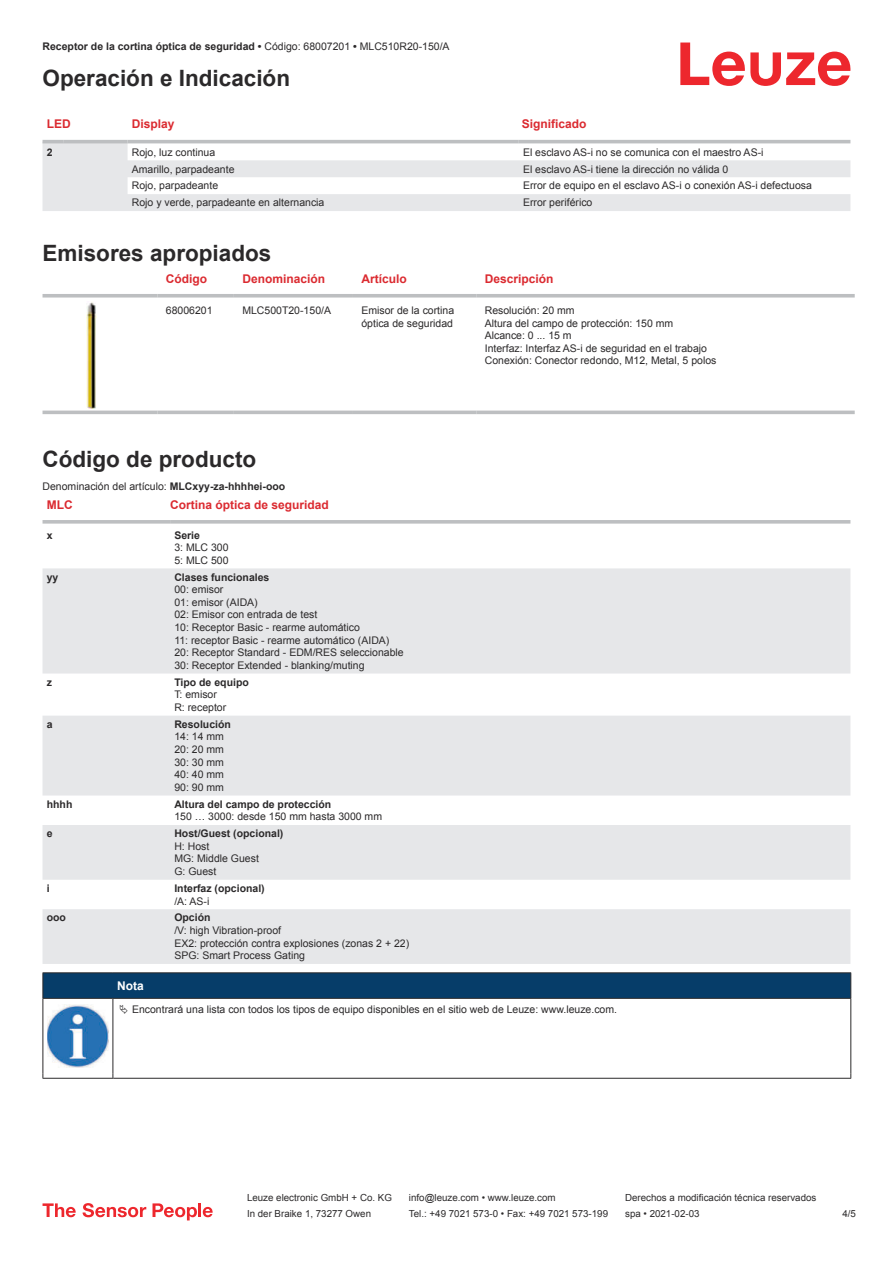
<style>
.page{position:relative;width:893px;height:1263px;background:#fff}
.page>*{position:absolute;margin:0;border:0;box-sizing:border-box;transform-origin:0 0}
.t1{font:700 22.5px "Arial";color:#2b292a}
.t2{font:700 12px "Arial";color:#db2a30}
.t3{font:700 12px "Arial";color:#fff}
.t4{font:10.5px/12.6px "Arial";color:#2b292a}
.t5{font:700 10.5px "Arial";color:#2b292a}
.t6{font:9.75px "Arial";color:#2b292a}
.s1{font-weight:400}
.s2{font-weight:700}
</style>
<div class="page">
<svg style="left:680px;top:43px;width:170px;height:43px"></svg>
<svg style="left:43px;top:143px;width:807px;height:68px;fill:#e6e7e9"></svg>
<hr style="left:43px;top:140px;width:21px;height:3px;background:#bdbfc1">
<hr style="left:64px;top:140px;width:64px;height:3px;background:#bdbfc1">
<hr style="left:128px;top:140px;width:391px;height:3px;background:#bdbfc1">
<hr style="left:519px;top:140px;width:331px;height:3px;background:#bdbfc1">
<svg style="left:43px;top:314px;width:812px;height:101px"></svg>
<svg style="left:43px;top:294px;width:114px;height:4px"></svg>
<svg style="left:157px;top:294px;width:77px;height:4px"></svg>
<svg style="left:234px;top:294px;width:119px;height:4px"></svg>
<svg style="left:353px;top:294px;width:123px;height:4px"></svg>
<svg style="left:476px;top:294px;width:379px;height:4px;fill:#bdbfc1"></svg>
<hr style="left:43px;top:411px;width:114px;height:3px;background:#bdbfc1">
<hr style="left:157px;top:411px;width:77px;height:3px;background:#bdbfc1">
<hr style="left:234px;top:411px;width:119px;height:3px;background:#bdbfc1">
<hr style="left:353px;top:411px;width:123px;height:3px;background:#bdbfc1">
<hr style="left:476px;top:411px;width:379px;height:3px;background:#bdbfc1">
<img style="left:87px;top:302px;width:9px;height:106px">
<svg style="left:43px;top:568px;width:807px;height:396px;fill:#e6e7e9"></svg>
<svg style="left:43px;top:520px;width:127px;height:4px"></svg>
<svg style="left:170px;top:520px;width:680px;height:4px;fill:#bfc1c3"></svg>
<svg style="left:43px;top:1203px;width:33px;height:14px"></svg>
<svg style="left:83px;top:1203px;width:63px;height:14px"></svg>
<svg style="left:153px;top:1203px;width:44px;height:17px"></svg>
<hr style="left:198px;top:1203px;width:3px;height:14px;background:#ed272d">
<svg style="left:203px;top:1207px;width:10px;height:10px"></svg>
<svg style="left:44px;top:999px;width:806px;height:79px"></svg>
<hr style="left:43px;top:972px;width:70px;height:1px;background:#2b292a">
<hr style="left:43px;top:998px;width:70px;height:1px;background:#2b292a">
<hr style="left:113px;top:972px;width:738px;height:1px;background:#2b292a">
<svg style="left:43px;top:973px;width:808px;height:25px"></svg>
<hr style="left:113px;top:998px;width:738px;height:1px;background:#2b292a">
<hr style="left:43px;top:999px;width:1px;height:75px;background:#2b292a">
<hr style="left:113px;top:999px;width:1px;height:75px;background:#2b292a">
<hr style="left:850px;top:999px;width:1px;height:75px;background:#2b292a">
<hr style="left:43px;top:1078px;width:70px;height:1px;background:#2b292a">
<hr style="left:113px;top:1078px;width:738px;height:1px;background:#2b292a">
<img style="left:47px;top:1005px;width:61px;height:62px">
<div style="left:115px;top:999px;width:734px;height:20px;background:#fff"></div>
<p class="t5" style="left:43px;top:43px;width:409px">Receptor de la cortina óptica de seguridad • <span class="s1">Código: 68007201</span> • <span class="s1">MLC510R20-150/A</span></p>
<h1 class="t1" style="left:43px;top:70px;width:249px">Operación e Indicación</h1>
<p class="t2" style="left:47px;top:119px;width:25px">LED</p>
<p class="t2" style="left:132px;top:119px;width:44px">Display</p>
<p class="t2" style="left:522px;top:119px;width:66px">Significado</p>
<p class="t5" style="left:47px;top:148px;width:7px">2</p>
<p class="t4" style="left:132px;top:147px;width:85px">Rojo, luz continua</p>
<p class="t4" style="left:523px;top:147px;width:242px">El esclavo AS-i no se comunica con el maestro AS-i</p>
<p class="t4" style="left:132px;top:163px;width:104px">Amarillo, parpadeante</p>
<p class="t4" style="left:523px;top:163px;width:207px">El esclavo AS-i tiene la dirección no válida 0</p>
<p class="t4" style="left:132px;top:180px;width:88px">Rojo, parpadeante</p>
<p class="t4" style="left:523px;top:180px;width:290px">Error de equipo en el esclavo AS-i o conexión AS-i defectuosa</p>
<p class="t4" style="left:132px;top:197px;width:194px">Rojo y verde, parpadeante en alternancia</p>
<p class="t4" style="left:523px;top:197px;width:71px">Error periférico</p>
<h1 class="t1" style="left:43px;top:245px;width:230px">Emisores apropiados</h1>
<p class="t2" style="left:166px;top:274px;width:43px">Código</p>
<p class="t2" style="left:242px;top:274px;width:84px">Denominación</p>
<p class="t2" style="left:361px;top:274px;width:47px">Artículo</p>
<p class="t2" style="left:485px;top:274px;width:70px">Descripción</p>
<p class="t4" style="left:166px;top:305px;width:48px">68006201</p>
<p class="t4" style="left:242px;top:305px;width:90px">MLC500T20-150/A</p>
<p class="t4" style="left:361px;top:305px;width:94px">Emisor de la cortina óptica de seguridad</p>
<p class="t4" style="left:485px;top:305px;width:233px">Resolución: 20 mm<br>Altura del campo de protección: 150 mm<br>Alcance: 0 ... 15 m<br>Interfaz: Interfaz AS-i de seguridad en el trabajo Conexión: Conector redondo, M12, Metal, 5 polos</p>
<h1 class="t1" style="left:43px;top:451px;width:215px">Código de producto</h1>
<p class="t4" style="left:43px;top:481px;width:244px">Denominación del artículo: <span class="s2">MLCxyy-za-hhhhei-ooo</span></p>
<p class="t2" style="left:47px;top:500px;width:27px">MLC</p>
<p class="t2" style="left:170px;top:500px;width:160px">Cortina óptica de seguridad</p>
<p class="t5" style="left:47px;top:531px;width:7px">x</p>
<p class="t5" style="left:174px;top:531px;width:27px">Serie</p>
<p class="t4" style="left:174px;top:542px;width:56px">3: MLC 300<br>5: MLC 500</p>
<p class="t5" style="left:47px;top:573px;width:13px">yy</p>
<p class="t5" style="left:174px;top:573px;width:97px">Clases funcionales</p>
<p class="t4" style="left:174px;top:584px;width:231px">00: emisor<br>01: emisor (AIDA)<br>02: Emisor con entrada de test<br>10: Receptor Basic - rearme automático<br>11: receptor Basic - rearme automático (AIDA)<br>20: Receptor Standard - EDM/RES seleccionable 30: Receptor Extended - blanking/muting</p>
<p class="t5" style="left:47px;top:678px;width:7px">z</p>
<p class="t5" style="left:174px;top:678px;width:76px">Tipo de equipo</p>
<p class="t4" style="left:174px;top:689px;width:53px">T: emisor<br>R: receptor</p>
<p class="t5" style="left:47px;top:720px;width:7px">a</p>
<p class="t5" style="left:174px;top:720px;width:58px">Resolución</p>
<p class="t4" style="left:174px;top:731px;width:51px;text-align:justify">14: 14 mm 20: 20 mm 30: 30 mm 40: 40 mm 90: 90 mm</p>
<p class="t5" style="left:47px;top:800px;width:27px">hhhh</p>
<p class="t5" style="left:174px;top:800px;width:158px">Altura del campo de protección</p>
<p class="t4" style="left:174px;top:811px;width:209px">150 … 3000: desde 150 mm hasta 3000 mm</p>
<p class="t5" style="left:47px;top:829px;width:7px">e</p>
<p class="t5" style="left:174px;top:829px;width:111px">Host/Guest (opcional)</p>
<p class="t4" style="left:174px;top:841px;width:86px">H: Host<br>MG: Middle Guest<br>G: Guest</p>
<p class="t5" style="left:47px;top:884px;width:4px">i</p>
<p class="t5" style="left:174px;top:884px;width:92px">Interfaz (opcional)</p>
<p class="t4" style="left:174px;top:895px;width:37px">/A: AS-i</p>
<p class="t5" style="left:47px;top:914px;width:21px">ooo</p>
<p class="t5" style="left:174px;top:914px;width:38px">Opción</p>
<p class="t4" style="left:174px;top:925px;width:236px">/V: high Vibration-proof<br>EX2: protección contra explosiones (zonas 2 + 22)<br>SPG: Smart Process Gating</p>
<p class="t3" style="left:117px;top:981px;width:28px">Nota</p>
<p class="t4" style="left:132px;top:1004px;width:487px">Encontrará una lista con todos los tipos de equipo disponibles en el sitio web de Leuze: www.leuze.com.</p>
<p class="t6" style="left:247px;top:1194px;width:146px">Leuze electronic GmbH + Co. KG</p>
<p class="t6" style="left:409px;top:1194px;width:148px">info@leuze.com • www.leuze.com</p>
<p class="t6" style="left:625px;top:1194px;width:193px">Derechos a modificación técnica reservados</p>
<p class="t6" style="left:247px;top:1210px;width:126px">In der Braike 1, 73277 Owen</p>
<p class="t6" style="left:409px;top:1210px;width:201px">Tel.: +49 7021 573-0 • Fax: +49 7021 573-199</p>
<p class="t6" style="left:625px;top:1210px;width:76px">spa • 2021-02-03</p>
<p class="t6" style="left:842px;top:1210px;width:15px">4 /5</p>
</div>
